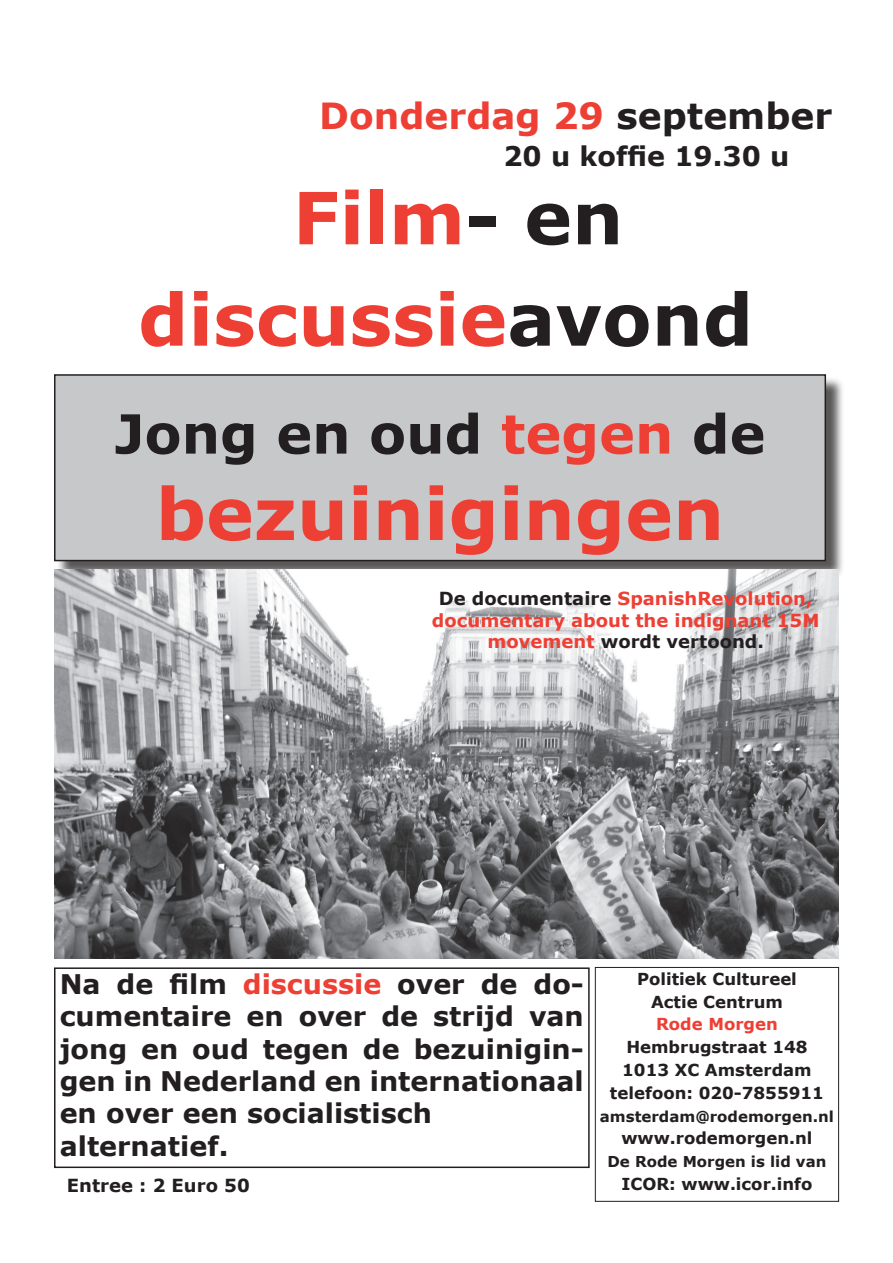
<style>
.page{position:relative;width:893px;height:1263px;background:#fff}
.page>*{position:absolute;margin:0;border:0;box-sizing:border-box;transform-origin:0 0}
.t1{font:700 72px/101.4px "Verdana";color:#ee3f34;text-align:center}
.t2{font:700 54px "Verdana";color:#231f20}
.t3{font:700 36px "Verdana";color:#ee3f34}
.t4{font:700 27px/32.4px "Verdana";color:#231f20}
.t5{font:700 18px/21.6px "Verdana";color:#ee3f34;text-align:center}
.t6{font:700 18px "Verdana";color:#231f20}
.t7{font:700 16.5px/22.8px "Verdana";color:#231f20;text-align:center}
.t8{font:700 16.5px "Verdana";color:#ee3f34}
.t9{font:700 15px "Verdana";color:#231f20}
.s1{color:#231f20}
.s2{color:#ee3f34}
</style>
<div class="page">
<div style="left:56px;top:376px;width:789px;height:204px;background:#231f20;opacity:.75"></div>
<div style="left:55px;top:375px;width:770px;height:186px;background:#c7c8ca"></div>
<div style="left:54px;top:374px;width:772px;height:187px;border:2px solid #231f20"></div>
<img style="left:54px;top:570px;width:785px;height:389px">
<div style="left:595px;top:967px;width:244px;height:235px;border:1px solid #231f20"></div>
<div style="left:54px;top:967px;width:536px;height:201px;border:2px solid #231f20"></div>
<h3 class="t3" style="left:319px;top:92px;width:515px">Donderdag 29 <span class="s1">september</span></h3>
<p class="t4" style="left:503px;top:140px;width:287px">20 u koffie 19.30 u</p>
<h1 class="t1" style="left:138px;top:168px;width:617px">Film<span class="s1">- en </span>discussie<span class="s1">avond</span></h1>
<h2 class="t2" style="left:115px;top:399px;width:652px">Jong en oud <span class="s2">tegen</span> de</h2>
<h1 class="t1" style="left:156px;top:464px;width:570px">bezuinigingen</h1>
<p class="t5" style="left:432px;top:588px;width:389px"><span class="s1">De documentaire</span> SpanishRevolution, documentary about the indignant 15M movement <span class="s1">wordt vertoond.</span></p>
<p class="t4" style="left:60px;top:968px;width:526px">Na de film <span class="s2">discussie</span> over de do&shy;cumentaire en over de strijd van jong en oud tegen de bezuinigin&shy;gen in Nederland en internationaal en over een socialistisch alternatief.</p>
<p class="t6" style="left:67px;top:1173px;width:184px">Entree : 2 Euro 50</p>
<p class="t7" style="left:637px;top:967px;width:161px">Politiek Cultureel<br>Actie Centrum</p>
<p class="t8" style="left:656px;top:1013px;width:123px">Rode Morgen</p>
<p class="t7" style="left:610px;top:1036px;width:215px">Hembrugstraat 148<br>1013 XC Amsterdam telefoon: 020-7855911</p>
<p class="t9" style="left:600px;top:1106px;width:236px">amsterdam@rodemorgen.nl</p>
<p class="t7" style="left:621px;top:1127px;width:193px">www.rodemorgen.nl</p>
<p class="t9" style="left:607px;top:1152px;width:220px">De Rode Morgen is lid van</p>
<p class="t7" style="left:621px;top:1173px;width:193px">ICOR: www.icor.info</p>
</div>
